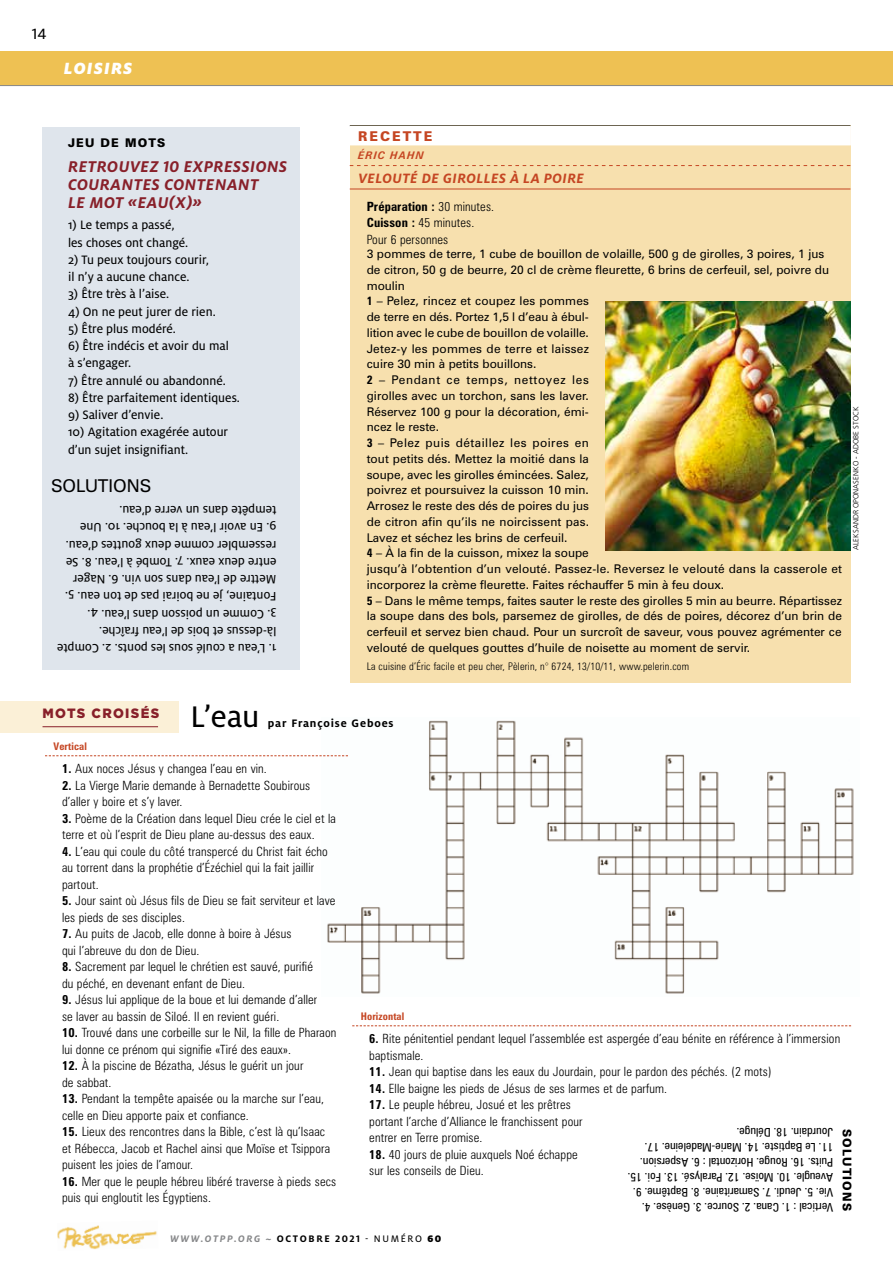
<style>
.page{position:relative;width:893px;height:1263px;background:#fff}
.page>*{position:absolute;margin:0;border:0;box-sizing:border-box;transform-origin:0 0}
.t1{font:33px "Milo OT Text";color:#000}
.t2{font:italic 900 18px "Milo OT";letter-spacing:.07em;color:#fff}
.t3{font:17.7px "Zurich BT";color:#000}
.t4{font:italic 700 17.25px/18px "Milo OT";letter-spacing:.03em;color:#88202a}
.t5{font:16.5px "Milo OT Text";color:#000}
.t6{font:italic 700 15px "Milo OT";letter-spacing:.03em;color:#c54623}
.t7{font:13.5px/17.2px "Milo OT Text";color:#000}
.t8{font:900 13.5px "Gotham";letter-spacing:.1em;color:#88202a}
.t9{font:900 13.5px "Zurich BT";letter-spacing:.15em;color:#c54623}
.t10{font:300 condensed 12.75px/16.5px "Zurich BT";letter-spacing:.01em;color:#000}
.t11{font:12px/15.8px "Zurich BT";color:#000}
.t12{font:condensed 12px/15px "Zurich BT";color:#000}
.t13{font:900 12px "Zurich BT";letter-spacing:.1em;color:#000}
.t14{font:700 12px "Milo OT";letter-spacing:.07em;color:#000}
.t15{font:300 condensed 10.5px "Zurich BT";letter-spacing:.02em;color:#000}
.t16{font:italic 700 10.5px "Milo OT";letter-spacing:.16em;color:#87888a}
.t17{font:700 condensed 10.5px "Zurich BT";letter-spacing:.01em;color:#c54623}
.t18{font:10.5px "Milo OT Text";letter-spacing:.16em;color:#000}
.t19{font:italic 700 10.5px "Zurich BT";letter-spacing:.1em;color:#c54623}
.t20{font:300 7.5px "Frutiger";color:#000}
.s1{font-weight:700}
.s2{font-weight:700;font-stretch:condensed}
.s3{font-style:normal;color:#000}
.s4{font-family:"Milo OT";font-weight:700}
.s5{font-family:"Milo OT";font-weight:900}
</style>
<div class="page">
<div style="left:0;top:702px;width:179px;height:31px;background:#fbf0d7"></div>
<div style="left:0;top:51px;width:893px;height:34px;background:#eec153"></div>
<hr style="left:0;top:85px;width:893px;height:1px;background:#87888a">
<hr style="left:43px;top:726px;width:115px;height:1px;background:#88202a">
<div style="left:43px;top:128px;width:257px;height:542px;background:#dfe5ec"></div>
<svg style="left:352px;top:1025px;width:499px;height:1px"></svg>
<img style="left:321px;top:720px;width:533px;height:274px">
<svg style="left:45px;top:755px;width:303px;height:1px"></svg>
<div style="left:350px;top:125px;width:500px;height:557px;background:#f7e0ae"></div>
<hr style="left:350px;top:125px;width:500px;height:1px;background:#000">
<div style="left:349px;top:126px;width:502px;height:19px;background:#fff"></div>
<svg style="left:350px;top:165px;width:500px;height:1px"></svg>
<hr style="left:350px;top:189px;width:500px;height:1px;background:#c54623">
<img style="left:606px;top:302px;width:244px;height:249px">
<img style="left:57px;top:1225px;width:100px;height:25px">
<p class="t5" style="left:32px;top:24px;width:16px">14</p>
<h2 class="t2" style="left:64px;top:58px;width:70px">LOISIRS</h2>
<p class="t13" style="left:68px;top:135px;width:99px">JEU DE MOTS</p>
<h3 class="t4" style="left:68px;top:157px;width:221px">RETROUVEZ 10 EXPRESSIONS<br>COURANTES CONTENANT<br>LE MOT «EAU(X)»</h3>
<p class="t7" style="left:68px;top:216px;width:122px">1) Le temps a passé, les choses ont changé.</p>
<p class="t7" style="left:68px;top:251px;width:142px">2) Tu peux toujours courir, il n’y a aucune chance.</p>
<p class="t7" style="left:68px;top:285px;width:103px">3) Être très à l’aise.</p>
<p class="t7" style="left:68px;top:303px;width:149px">4) On ne peut jurer de rien.</p>
<p class="t7" style="left:68px;top:320px;width:109px">5) Être plus modéré.</p>
<p class="t7" style="left:68px;top:337px;width:162px">6) Être indécis et avoir du mal à s’engager.</p>
<p class="t7" style="left:68px;top:372px;width:159px">7) Être annulé ou abandonné.</p>
<p class="t7" style="left:68px;top:389px;width:173px">8) Être parfaitement identiques.</p>
<p class="t7" style="left:68px;top:406px;width:97px">9) Saliver d’envie.</p>
<p class="t7" style="left:68px;top:423px;width:162px">10) Agitation exagérée autour d’un sujet insignifiant.</p>
<h3 class="t3" style="left:51px;top:475px;width:102px">SOLUTIONS</h3>
<p class="t7" style="left:276px;top:536px;width:198px;rotate:-180deg">9. En avoir l’eau à la bouche. 10. Une tempête dans un verre d’eau.</p>
<p class="t7" style="left:276px;top:622px;width:213px;rotate:-180deg">3. Comme un poisson dans l’eau. 4.<br>Fontaine, je ne boirai pas de ton eau. 5.<br>Mettre de l’eau dans son vin. 6. Nager entre deux eaux. 7. Tombé à l’eau. 8. Se ressembler comme deux gouttes d’eau.</p>
<p class="t7" style="left:276px;top:657px;width:221px;rotate:-180deg">1. L’eau a coulé sous les ponts. 2. Compte là-dessus et bois de l’eau fraîche.</p>
<p class="t9" style="left:358px;top:128px;width:76px">RECETTE</p>
<p class="t19" style="left:358px;top:149px;width:67px">ÉRIC HAHN</p>
<p class="t6" style="left:358px;top:170px;width:227px">VELOUTÉ DE GIROLLES À LA POIRE</p>
<p class="t10" style="left:367px;top:198px;width:129px"><span class="s1">Préparation :</span> 30 minutes.<br><span class="s1">Cuisson :</span> 45 minutes.<br>Pour 6 personnes</p>
<p class="t11" style="left:367px;top:246px;width:477px">3 pommes de terre, 1 cube de bouillon de volaille, 500 g de girolles, 3 poires, 1 jus<br>de citron, 50 g de beurre, 20 cl de crème fleurette, 6 brins de cerfeuil, sel, poivre du moulin<br><span class="s2">1</span> – Pelez, rincez et coupez les pommes<br>de terre en dés. Portez 1,5 l d’eau à ébul-<br>lition avec le cube de bouillon de volaille.<br>Jetez-y les pommes de terre et laissez<br>cuire 30 min à petits bouillons.<br><span class="s2">2</span> – Pendant ce temps, nettoyez les<br>girolles avec un torchon, sans les laver.<br>Réservez 100 g pour la décoration, émi-<br>ncez le reste.<br><span class="s2">3</span> – Pelez puis détaillez les poires en<br>tout petits dés. Mettez la moitié dans la<br>soupe, avec les girolles émincées. Salez,<br>poivrez et poursuivez la cuisson 10 min.<br>Arrosez le reste des dés de poires du jus<br>de citron afin qu’ils ne noircissent pas.<br>Lavez et séchez les brins de cerfeuil.<br><span class="s2">4</span> – À la fin de la cuisson, mixez la soupe<br>jusqu’à l’obtention d’un velouté. Passez-le. Reversez le velouté dans la casserole et incorporez la crème fleurette. Faites réchauffer 5 min à feu doux.<br><span class="s2">5</span> – Dans le même temps, faites sauter le reste des girolles 5 min au beurre. Répartissez la soupe dans des bols, parsemez de girolles, de dés de poires, décorez d’un brin de cerfeuil et servez bien chaud. Pour un surcroît de saveur, vous pouvez agrémenter ce velouté de quelques gouttes d’huile de noisette au moment de servir.</p>
<p class="t15" style="left:367px;top:659px;width:324px">La cuisine d’Éric facile et peu cher, Pèlerin, n° 6724, 13/10/11, www.pelerin.com</p>
<p class="t20" style="left:852px;top:550px;width:145px;rotate:-90deg">ALEKSANDR OPONASENKO - ADOBE STOCK</p>
<p class="t8" style="left:43px;top:704px;width:118px">MOTS CROISÉS</p>
<h1 class="t1" style="left:191px;top:698px;width:70px">L’eau</h1>
<p class="t14" style="left:268px;top:716px;width:127px">par Françoise Geboes</p>
<p class="t17" style="left:54px;top:739px;width:35px">Vertical</p>
<p class="t10" style="left:62px;top:760px;width:206px"><span class="s1">1.</span> Aux noces Jésus y changea l’eau en vin.</p>
<p class="t10" style="left:62px;top:777px;width:250px"><span class="s1">2.</span> La Vierge Marie demande à Bernadette Soubirous d’aller y boire et s’y laver.</p>
<p class="t10" style="left:62px;top:810px;width:275px"><span class="s1">3.</span> Poème de la Création dans lequel Dieu crée le ciel et la terre et où l’esprit de Dieu plane au-dessus des eaux.</p>
<p class="t10" style="left:62px;top:843px;width:267px"><span class="s1">4.</span> L’eau qui coule du côté transpercé du Christ fait écho au torrent dans la prophétie d’Ézéchiel qui la fait jaillir partout.</p>
<p class="t10" style="left:62px;top:892px;width:275px"><span class="s1">5.</span> Jour saint où Jésus fils de Dieu se fait serviteur et lave les pieds de ses disciples.</p>
<p class="t10" style="left:62px;top:925px;width:231px"><span class="s1">7.</span> Au puits de Jacob, elle donne à boire à Jésus qui l’abreuve du don de Dieu.</p>
<p class="t10" style="left:62px;top:958px;width:252px"><span class="s1">8.</span> Sacrement par lequel le chrétien est sauvé, purifié du péché, en devenant enfant de Dieu.</p>
<p class="t10" style="left:62px;top:991px;width:257px"><span class="s1">9.</span> Jésus lui applique de la boue et lui demande d’aller se laver au bassin de Siloé. Il en revient guéri.</p>
<p class="t10" style="left:62px;top:1024px;width:276px"><span class="s1">10.</span> Trouvé dans une corbeille sur le Nil, la fille de Pharaon lui donne ce prénom qui signifie «Tiré des eaux».</p>
<p class="t10" style="left:62px;top:1057px;width:243px"><span class="s1">12.</span> À la piscine de Bézatha, Jésus le guérit un jour de sabbat.</p>
<p class="t10" style="left:62px;top:1090px;width:264px"><span class="s1">13.</span> Pendant la tempête apaisée ou la marche sur l’eau, celle en Dieu apporte paix et confiance.</p>
<p class="t10" style="left:62px;top:1123px;width:270px"><span class="s1">15.</span> Lieux des rencontres dans la Bible, c’est là qu’Isaac et Rébecca, Jacob et Rachel ainsi que Moïse et Tsippora puisent les joies de l’amour.</p>
<p class="t10" style="left:62px;top:1173px;width:276px"><span class="s1">16.</span> Mer que le peuple hébreu libéré traverse à pieds secs puis qui engloutit les Égyptiens.</p>
<p class="t17" style="left:361px;top:1009px;width:45px">Horizontal</p>
<p class="t10" style="left:369px;top:1030px;width:472px"><span class="s1">6.</span> Rite pénitentiel pendant lequel l’assemblée est aspergée d’eau bénite en référence à l’immersion baptismale.</p>
<p class="t10" style="left:369px;top:1063px;width:404px"><span class="s1">11.</span> Jean qui baptise dans les eaux du Jourdain, pour le pardon des péchés. (2 mots)</p>
<p class="t10" style="left:369px;top:1080px;width:299px"><span class="s1">14.</span> Elle baigne les pieds de Jésus de ses larmes et de parfum.</p>
<p class="t10" style="left:369px;top:1096px;width:215px"><span class="s1">17.</span> Le peuple hébreu, Josué et les prêtres portant l’arche d’Alliance le franchissent pour entrer en Terre promise.</p>
<p class="t10" style="left:369px;top:1146px;width:210px"><span class="s1">18.</span> 40 jours de pluie auxquels Noé échappe sur les conseils de Dieu.</p>
<p class="t12" style="left:833px;top:1155px;width:190px;rotate:-180deg">11. Le Baptiste. 14. Marie-Madeleine. 17.<br>Jourdain. 18. Déluge.</p>
<p class="t13" style="left:854px;top:1129px;width:84px;rotate:90deg">SOLUTIONS</p>
<p class="t12" style="left:833px;top:1215px;width:207px;rotate:-180deg">Vertical : 1. Cana. 2. Source. 3. Genèse. 4.<br>Vie. 5. Jeudi. 7. Samaritaine. 8. Baptême. 9.<br>Aveugle. 10. Moïse. 12. Paralysé. 13. Foi. 15.<br>Puits. 16. Rouge. Horizontal : 6. Aspersion.</p>
<p class="t16" style="left:170px;top:1233px;width:124px">WWW.OTPP.ORG ~ <span class="s3">Octobr</span></p>
<p class="t18" style="left:324px;top:1233px;width:119px"><span class="s4">e 2021</span> - NUMÉRO <span class="s5">60</span></p>
</div>
